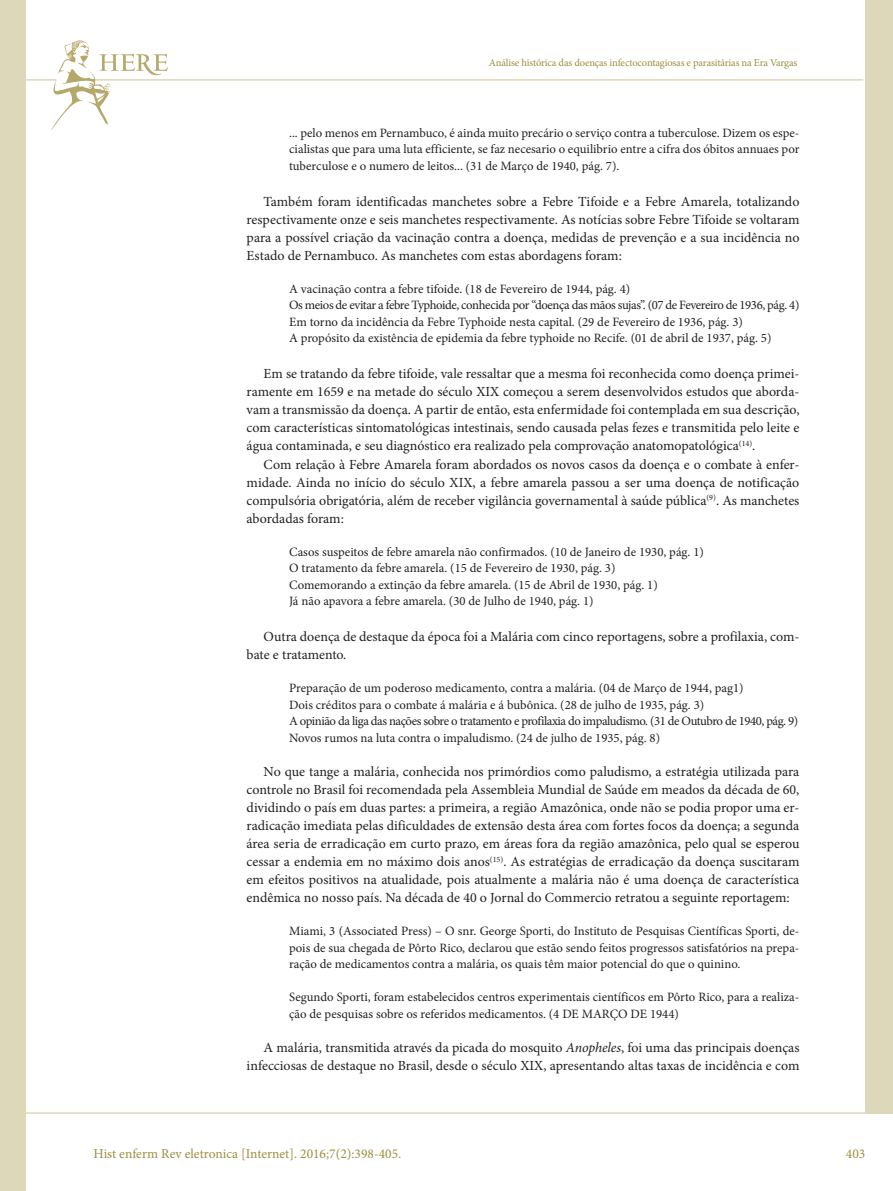
<style>
.page{position:relative;width:893px;height:1191px;background:#fff}
.page>*{position:absolute;margin:0;border:0;box-sizing:border-box;transform-origin:0 0}
.t1{font:13.95px/18px "Minion Pro";color:#231f20;text-align:justify}
.t2{font:13.5px "Minion Pro";color:#9b8f3f}
.t3{font:12.75px/16.5px "Minion Pro";letter-spacing:-.005em;color:#231f20}
.t4{font:10.5px "Minion Pro";letter-spacing:-.015em;color:#9b8f3f}
.s1{font-style:italic}
</style>
<div class="page">
<hr style="left:0;top:1112px;width:893px;height:1px;background:#ded8bb">
<hr style="left:0;top:79px;width:863px;height:2px;background:#ded8bb">
<div style="left:865px;top:0;width:28px;height:1113px;background:#ded8bb"></div>
<div style="left:0;top:0;width:26px;height:1191px;background:#ded8bb"></div>
<svg style="left:50px;top:40px;width:118px;height:91px"></svg>
<p class="t4" style="left:489px;top:56px;width:310px">Análise histórica das doenças infectocontagiosas e parasitárias na Era Vargas</p>
<p class="t3" style="left:289px;top:125px;width:512px;text-align:justify">... pelo menos em Pernambuco, é ainda muito precário o serviço contra a tuberculose. Dizem os espe&shy;cialistas que para uma luta efficiente, se faz necesario o equilibrio entre a cifra dos óbitos annuaes por tuberculose e o numero de leitos... (31 de Março de 1940, pág. 7).</p>
<p class="t1" style="left:247px;top:192px;width:554px;text-indent:17px">Também foram identificadas manchetes sobre a Febre Tifoide e a Febre Amarela, totalizando respectivamente onze e seis manchetes respectivamente. As notícias sobre Febre Tifoide se voltaram para a possível criação da vacinação contra a doença, medidas de prevenção e a sua incidência no Estado de Pernambuco. As manchetes com estas abordagens foram:</p>
<p class="t3" style="left:289px;top:281px;width:512px">A vacinação contra a febre tifoide. (18 de Fevereiro de 1944, pág. 4)<br>Os meios de evitar a febre Typhoide, conhecida por “doença das mãos sujas”. (07 de Fevereiro de 1936, pág. 4)<br>Em torno da incidência da Febre Typhoide nesta capital. (29 de Fevereiro de 1936, pág. 3)<br>A propósito da existência de epidemia da febre typhoide no Recife. (01 de abril de 1937, pág. 5)</p>
<p class="t1" style="left:247px;top:365px;width:554px;text-indent:17px">Em se tratando da febre tifoide, vale ressaltar que a mesma foi reconhecida como doença primei&shy;ramente em 1659 e na metade do século XIX começou a serem desenvolvidos estudos que aborda&shy;vam a transmissão da doença. A partir de então, esta enfermidade foi contemplada em sua descrição, com características sintomatológicas intestinais, sendo causada pelas fezes e transmitida pelo leite e água contaminada, e seu diagnóstico era realizado pela comprovação anatomopatológica<sup>(14)</sup>.</p>
<p class="t1" style="left:247px;top:455px;width:554px;text-indent:17px">Com relação à Febre Amarela foram abordados os novos casos da doença e o combate à enfer&shy;midade. Ainda no início do século XIX, a febre amarela passou a ser uma doença de notificação compulsória obrigatória, além de receber vigilância governamental à saúde pública<sup>(9)</sup>. As manchetes abordadas foram:</p>
<p class="t3" style="left:289px;top:543px;width:416px">Casos suspeitos de febre amarela não confirmados. (10 de Janeiro de 1930, pág. 1)<br>O tratamento da febre amarela. (15 de Fevereiro de 1930, pág. 3)<br>Comemorando a extinção da febre amarela. (15 de Abril de 1930, pág. 1)<br>Já não apavora a febre amarela. (30 de Julho de 1940, pág. 1)</p>
<p class="t1" style="left:247px;top:627px;width:554px;text-indent:17px">Outra doença de destaque da época foi a Malária com cinco reportagens, sobre a profilaxia, com&shy;bate e tratamento.</p>
<p class="t3" style="left:289px;top:680px;width:511px">Preparação de um poderoso medicamento, contra a malária. (04 de Março de 1944, pag1)<br>Dois créditos para o combate á malária e á bubônica. (28 de julho de 1935, pág. 3)<br>A opinião da liga das nações sobre o tratamento e profilaxia do impaludismo. (31 de Outubro de 1940, pág. 9)<br>Novos rumos na luta contra o impaludismo. (24 de julho de 1935, pág. 8)</p>
<p class="t1" style="left:247px;top:762px;width:554px;text-indent:17px">No que tange a malária, conhecida nos primórdios como paludismo, a estratégia utilizada para controle no Brasil foi recomendada pela Assembleia Mundial de Saúde em meados da década de 60, dividindo o país em duas partes: a primeira, a região Amazônica, onde não se podia propor uma er&shy;radicação imediata pelas dificuldades de extensão desta área com fortes focos da doença; a segunda área seria de erradicação em curto prazo, em áreas fora da região amazônica, pelo qual se esperou cessar a endemia em no máximo dois anos<sup>(15)</sup>. As estratégias de erradicação da doença suscitaram em efeitos positivos na atualidade, pois atualmente a malária não é uma doença de característica endêmica no nosso país. Na década de 40 o Jornal do Commercio retratou a seguinte reportagem:</p>
<p class="t3" style="left:289px;top:923px;width:512px;text-align:justify">Miami, 3 (Associated Press) – O snr. George Sporti, do Instituto de Pesquisas Científicas Sporti, de&shy;pois de sua chegada de Pôrto Rico, declarou que estão sendo feitos progressos satisfatórios na prepa&shy;ração de medicamentos contra a malária, os quais têm maior potencial do que o quinino.</p>
<p class="t3" style="left:289px;top:989px;width:512px">Segundo Sporti, foram estabelecidos centros experimentais científicos em Pôrto Rico, para a realiza&shy;ção de pesquisas sobre os referidos medicamentos. (4 DE MARÇO DE 1944)</p>
<p class="t1" style="left:247px;top:1038px;width:554px;text-align:right">A malária, transmitida através da picada do mosquito <span class="s1">Anopheles</span>, foi uma das principais doenças infecciosas de destaque no Brasil, desde o século XIX, apresentando altas taxas de incidência e com</p>
<p class="t2" style="left:94px;top:1144px;width:309px">Hist enferm Rev eletronica [Internet]. 2016;7(2):398-405.</p>
<p class="t2" style="left:846px;top:1144px;width:21px">403</p>
</div>
